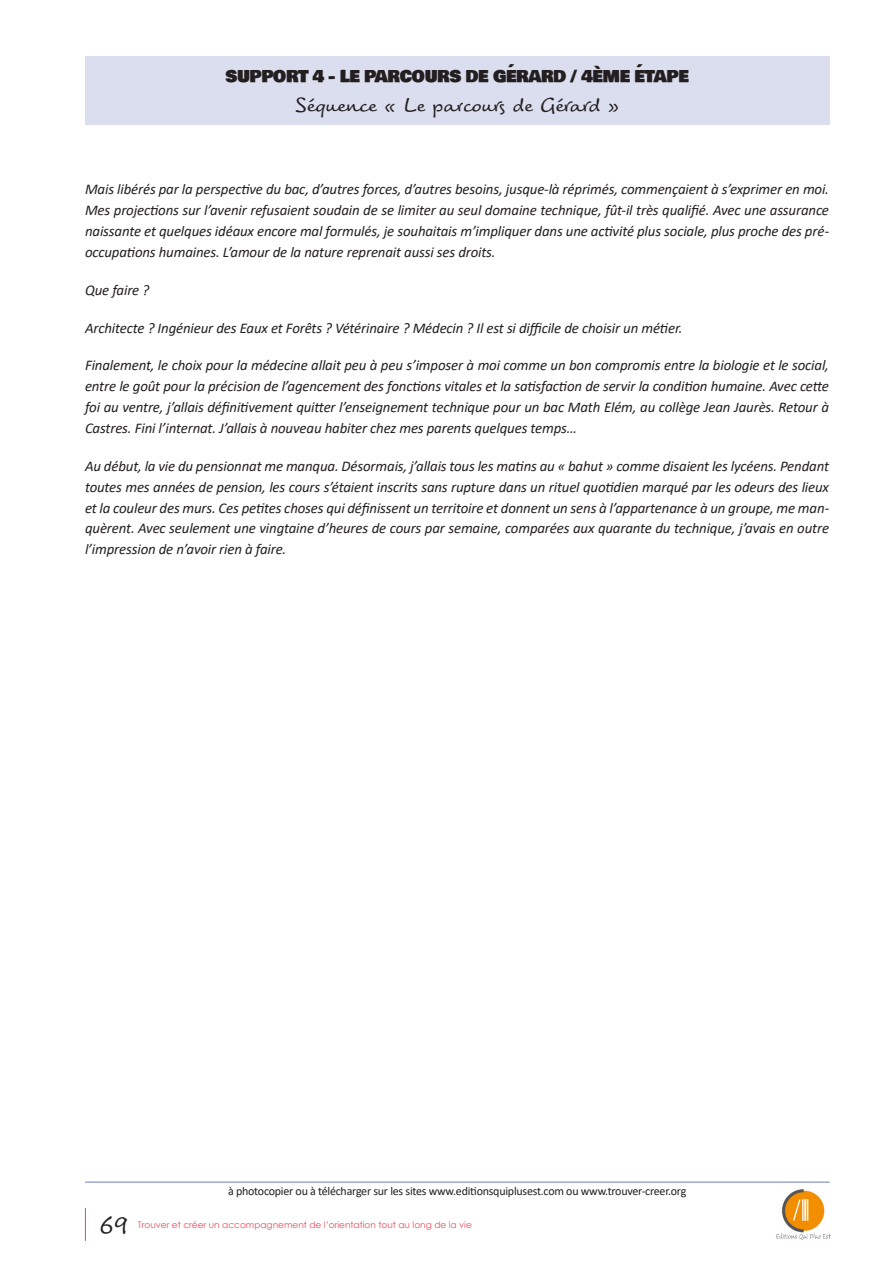
<style>
.page{position:relative;width:893px;height:1263px;background:#fff}
.page>*{position:absolute;margin:0;border:0;box-sizing:border-box;transform-origin:0 0}
.t1{font:21px "Tornac";color:#231f20}
.t2{font:19.35px "Tornac";letter-spacing:-.01em;color:#231f20}
.t3{font:16.35px "Bowlby One SC";letter-spacing:-.02em;color:#231f20}
.t4{font:italic 14.85px/20.9px "Calibri";letter-spacing:-.01em;color:#231f20;text-align:justify}
.t5{font:12px "Calibri";letter-spacing:-.02em;color:#231f20}
.t6{font:9px "Century Gothic";color:#ef4758}
</style>
<div class="page">
<hr style="left:85px;top:1208px;width:1px;height:33px;background:#ef4758">
<div style="left:85px;top:57px;width:744px;height:68px;background:#dbdeee"></div>
<img style="left:761px;top:1181px;width:70px;height:59px">
<hr style="left:85px;top:1182px;width:745px;height:1px;background:#6e7ebb">
<p class="t3" style="left:225px;top:64px;width:465px">SUPPORT 4 - LE PARCOURS DE GÉRARD / 4ÈME ÉTAPE</p>
<p class="t2" style="left:295px;top:92px;width:326px">Séquence « Le parcours de Gérard »</p>
<p class="t4" style="left:85px;top:178px;width:746px">Mais libérés par la perspective du bac, d’autres forces, d’autres besoins, jusque-là réprimés, commençaient à s’exprimer en moi.<br>Mes projections sur l’avenir refusaient soudain de se limiter au seul domaine technique, fût-il très qualifié. Avec une assurance naissante et quelques idéaux encore mal formulés, je souhaitais m’impliquer dans une activité plus sociale, plus proche des pré&shy;occupations humaines. L’amour de la nature reprenait aussi ses droits.</p>
<p class="t4" style="left:85px;top:279px;width:66px">Que faire ?</p>
<p class="t4" style="left:85px;top:316px;width:599px">Architecte ? Ingénieur des Eaux et Forêts ? Vétérinaire ? Médecin ? Il est si difficile de choisir un métier.</p>
<p class="t4" style="left:85px;top:354px;width:745px">Finalement, le choix pour la médecine allait peu à peu s’imposer à moi comme un bon compromis entre la biologie et le social, entre le goût pour la précision de l’agencement des fonctions vitales et la satisfaction de servir la condition humaine. Avec cette foi au ventre, j’allais définitivement quitter l’enseignement technique pour un bac Math Elém, au collège Jean Jaurès. Retour à Castres. Fini l’internat. J’allais à nouveau habiter chez mes parents quelques temps…</p>
<p class="t4" style="left:85px;top:455px;width:746px">Au début, la vie du pensionnat me manqua. Désormais, j’allais tous les matins au « bahut » comme disaient les lycéens. Pendant toutes mes années de pension, les cours s’étaient inscrits sans rupture dans un rituel quotidien marqué par les odeurs des lieux et la couleur des murs. Ces petites choses qui définissent un territoire et donnent un sens à l’appartenance à un groupe, me man&shy;quèrent. Avec seulement une vingtaine d’heures de cours par semaine, comparées aux quarante du technique, j’avais en outre l’impression de n’avoir rien à faire.</p>
<p class="t5" style="left:228px;top:1183px;width:460px">à photocopier ou à télécharger sur les sites www.editionsquiplusest.com ou www.trouver-creer.org</p>
<h1 class="t1" style="left:100px;top:1211px;width:30px">69</h1>
<p class="t6" style="left:138px;top:1218px;width:335px">Trouver et créer un accompagnement de l’orientation tout au long de la vie</p>
</div>
